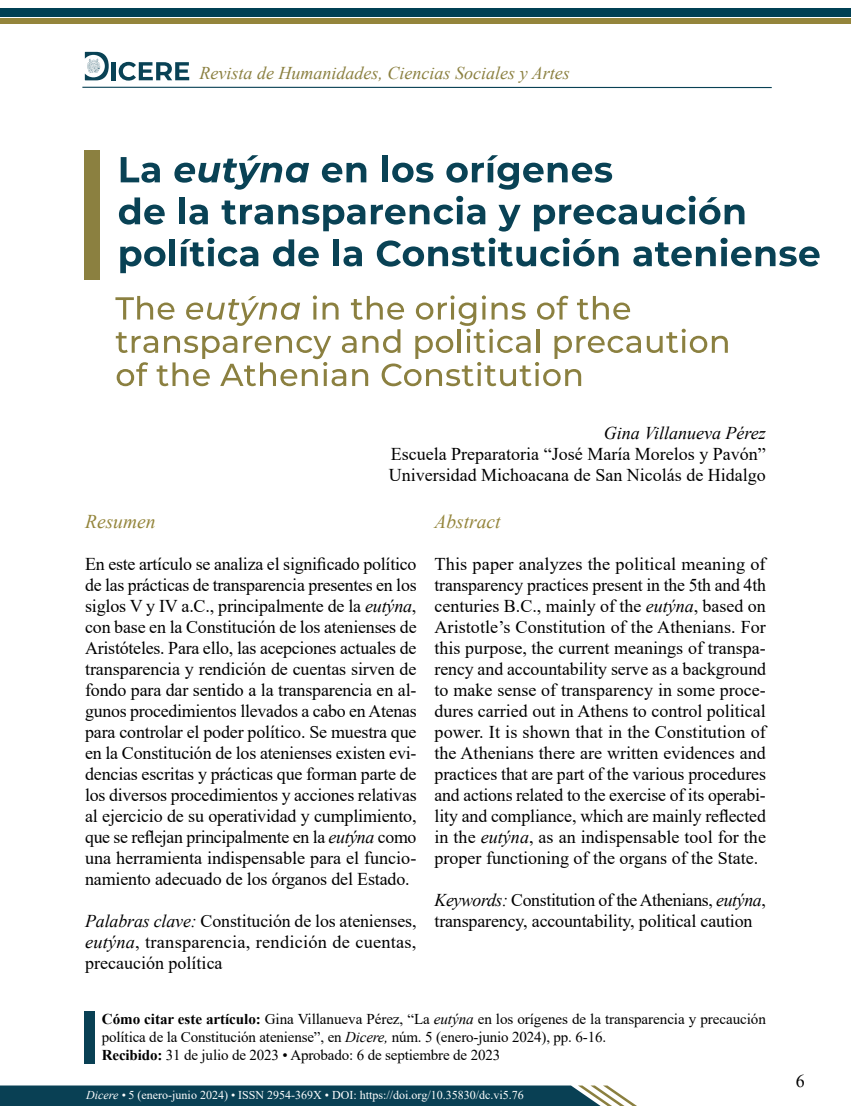
<style>
.page{position:relative;width:851px;height:1106px;background:#fff}
.page>*{position:absolute;margin:0;border:0;box-sizing:border-box;transform-origin:0 0}
.SUBTITULO{font:italic 19.5px "Times New Roman";color:#94853b}
.PARROFO_INICIO{font:18px/21px "Times New Roman";color:#000;text-align:justify}
.t1{font:italic 18px "Times New Roman";color:#8b8040}
.PARROFO_INICIO-2{font:italic 18px "Times New Roman";color:#000}
.RECIBIDO{font:15px/18px "Times New Roman";letter-spacing:-.01em;color:#000}
.CUERPO_TEXTO{font:italic 12px "Times New Roman";color:#fff}
.CUERPO_TEXTO-2{font:12px "Times New Roman";color:#fff}
.s1{font-style:italic}
.s2{font-weight:700}
</style>
<div class="page">
<hr style="left:0;top:13px;width:850px;height:4px;background:#004054">
<hr style="left:82px;top:87px;width:689px;height:1px;background:#094255">
<hr style="left:111px;top:62px;width:4px;height:18px;background:#094255">
<svg style="left:119px;top:62px;width:70px;height:19px"></svg>
<svg style="left:85px;top:52px;width:24px;height:28px"></svg>
<div style="left:0;top:9px;width:850px;height:5px;background:#004054"></div>
<div style="left:0;top:19px;width:850px;height:5px;background:#94853b"></div>
<div style="left:84px;top:1010px;width:10px;height:53px;background:#094054"></div>
<svg style="left:0;top:1085px;width:637px;height:21px;background:#1f5061"></svg>
<svg style="left:121px;top:157px;width:39px;height:26px"></svg>
<svg style="left:174px;top:155px;width:135px;height:35px"></svg>
<svg style="left:322px;top:163px;width:44px;height:20px"></svg>
<div style="left:382px;top:155px;width:6px;height:27px;background:#094255"></div>
<svg style="left:392px;top:163px;width:41px;height:20px"></svg>
<svg style="left:446px;top:155px;width:166px;height:35px"></svg>
<svg style="left:119px;top:197px;width:46px;height:27px"></svg>
<div style="left:179px;top:197px;width:6px;height:27px;background:#094255"></div>
<svg style="left:189px;top:204px;width:19px;height:20px"></svg>
<svg style="left:221px;top:200px;width:144px;height:31px"></svg>
<svg style="left:371px;top:196px;width:114px;height:28px"></svg>
<svg style="left:498px;top:205px;width:22px;height:26px"></svg>
<svg style="left:534px;top:196px;width:210px;height:35px"></svg>
<svg style="left:120px;top:246px;width:45px;height:27px"></svg>
<div style="left:170px;top:239px;width:5px;height:27px;background:#094255"></div>
<svg style="left:180px;top:238px;width:78px;height:28px"></svg>
<svg style="left:273px;top:239px;width:46px;height:27px"></svg>
<div style="left:333px;top:239px;width:6px;height:27px;background:#094255"></div>
<svg style="left:343px;top:246px;width:19px;height:20px"></svg>
<svg style="left:377px;top:238px;width:241px;height:29px"></svg>
<svg style="left:633px;top:238px;width:186px;height:28px"></svg>
<svg style="left:115px;top:295px;width:612px;height:91px"></svg>
<div style="left:84px;top:150px;width:15px;height:130px;background:#8b8040"></div>
<p class="t1" style="left:199px;top:61px;width:372px">Revista de Humanidades, Ciencias Sociales y Artes</p>
<p class="PARROFO_INICIO-2" style="left:603px;top:420px;width:163px">Gina Villanueva Pérez</p>
<p class="PARROFO_INICIO" style="left:390px;top:442px;width:376px">Escuela Preparatoria “José María Morelos y Pavón”</p>
<p class="PARROFO_INICIO" style="left:388px;top:463px;width:378px">Universidad Michoacana de San Nicolás de Hidalgo</p>
<p class="SUBTITULO" style="left:85px;top:508px;width:72px">Resumen</p>
<p class="PARROFO_INICIO" style="left:85px;top:553px;width:333px">En este artículo se analiza el significado político de las prácticas de transparencia presentes en los siglos V y IV a.C., principalmente de la <span class="s1">eutýna</span>, con base en la Constitución de los atenienses de Aristóteles. Para ello, las acepciones actuales de transparencia y rendición de cuentas sirven de fondo para dar sentido a la transparencia en al&shy;gunos procedimientos llevados a cabo en Atenas para controlar el poder político. Se muestra que en la Constitución de los atenienses existen evi&shy;dencias escritas y prácticas que forman parte de los diversos procedimientos y acciones relativas al ejercicio de su operatividad y cumplimiento, que se reflejan principalmente en la <span class="s1">eutýna</span> como una herramienta indispensable para el funcio&shy;namiento adecuado de los órganos del Estado.</p>
<p class="PARROFO_INICIO" style="left:85px;top:910px;width:333px"><span class="s1">Palabras clave:</span> Constitución de los atenienses, <span class="s1">eutýna</span>, transparencia, rendición de cuentas, precaución política</p>
<p class="SUBTITULO" style="left:434px;top:508px;width:68px">Abstract</p>
<p class="PARROFO_INICIO" style="left:434px;top:553px;width:333px">This paper analyzes the political meaning of transparency practices present in the 5th and 4th centuries B.C., mainly of the <span class="s1">eutýna</span>, based on Aristotle’s Constitution of the Athenians. For this purpose, the current meanings of transpa&shy;rency and accountability serve as a background to make sense of transparency in some proce&shy;dures carried out in Athens to control political power. It is shown that in the Constitution of the Athenians there are written evidences and practices that are part of the various procedures and actions related to the exercise of its operabi&shy;lity and compliance, which are mainly reflected in the <span class="s1">eutýna</span>, as an indispensable tool for the proper functioning of the organs of the State.</p>
<p class="PARROFO_INICIO" style="left:434px;top:889px;width:333px"><span class="s1">Keywords:</span> Constitution of the Athenians, <span class="s1">eutýna</span>, transparency, accountability, political caution</p>
<p class="RECIBIDO" style="left:102px;top:1009px;width:665px"><span class="s2">Cómo citar este artículo:</span> Gina Villanueva Pérez, “La <span class="s1">eutýna</span> en los orígenes de la transparencia y precaución política de la Constitución ateniense”, en <span class="s1">Dicere,</span> núm. 5 (enero-junio 2024), pp. 6-16.</p>
<p class="RECIBIDO" style="left:102px;top:1045px;width:400px"><span class="s2">Recibido:</span> 31 de julio de 2023 • Aprobado: 6 de septiembre de 2023</p>
<p class="CUERPO_TEXTO-2" style="left:86px;top:1086px;width:439px"><span class="s1">Dicere •</span> 5 (enero-junio 2024) • ISSN 2954-369X • DOI: https://doi.org/10.35830/dc.vi5.76</p>
<p class="CUERPO_TEXTO" style="left:86px;top:1089px;width:437px">Dicere • 5 (enero-junio 2024) • ISSN 2954-369X • DOI: https://doi.org/10.35830/dc.vi4.91</p>
<p class="PARROFO_INICIO" style="left:795px;top:1069px;width:10px">6</p>
</div>
